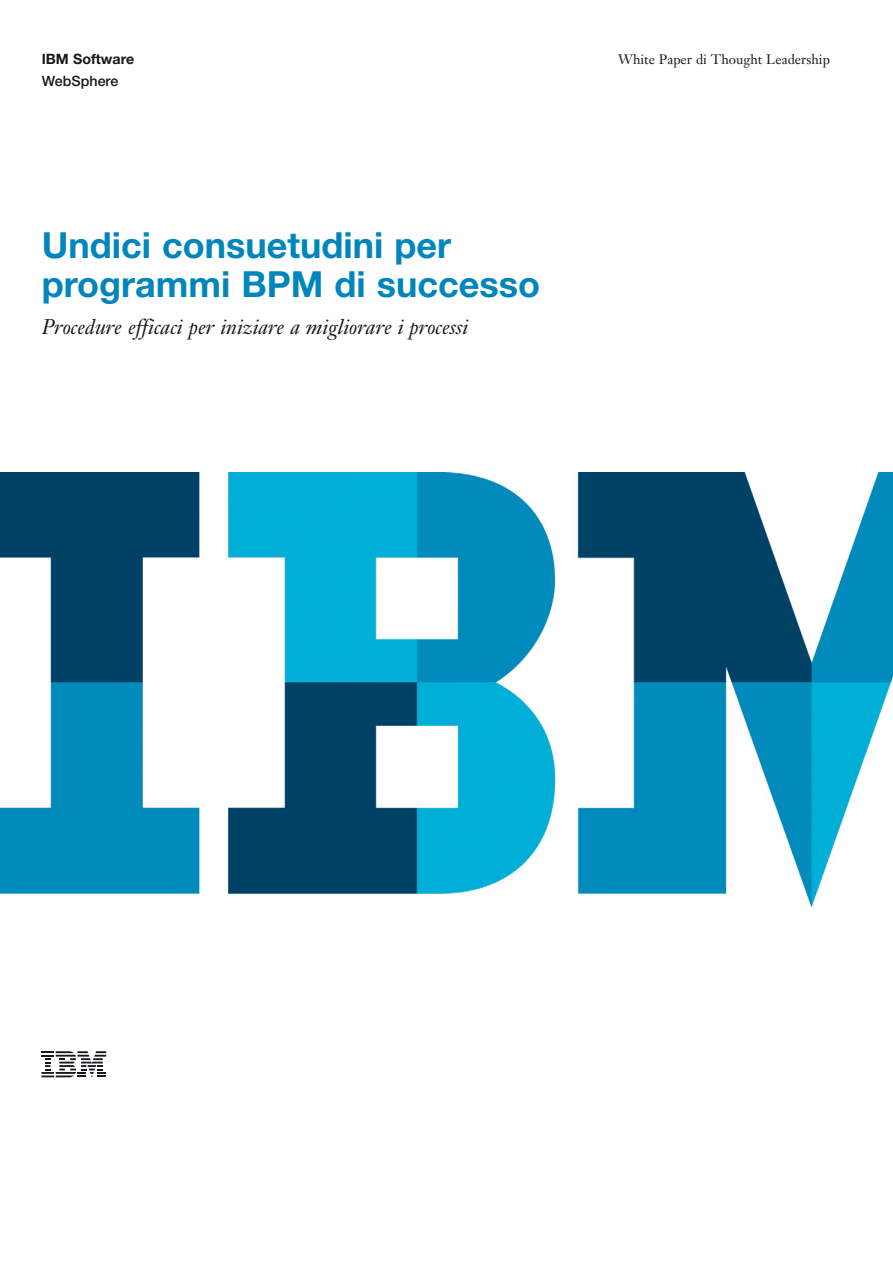
<style>
.page{position:relative;width:893px;height:1263px;background:#fff}
.page>*{position:absolute;margin:0;border:0;box-sizing:border-box;transform-origin:0 0}
.t1{font:700 36px/39px "Helvetica Neue";color:#0085bd}
.t2{font:italic 21px "Janson Text";color:#1a171c}
.t3{font:700 14.25px/22.2px "Helvetica Neue";color:#1a171c}
.t4{font:13.5px "Janson Text";color:#1a171c}
.s1{font-weight:500}
</style>
<div class="page">
<svg style="left:41px;top:1051px;width:65px;height:26px"></svg>
<img style="left:0;top:472px;width:893px;height:434px">
<h2 class="t3" style="left:42px;top:49px;width:94px">IBM Software<br><span class="s1">WebSphere</span></h2>
<h2 class="t4" style="left:618px;top:54px;width:213px">White Paper di Thought Leadership</h2>
<h1 class="t1" style="left:42px;top:229px;width:500px">Undici consuetudini per programmi BPM di successo</h1>
<h2 class="t2" style="left:42px;top:319px;width:428px">Procedure efficaci per iniziare a migliorare i processi</h2>
</div>
